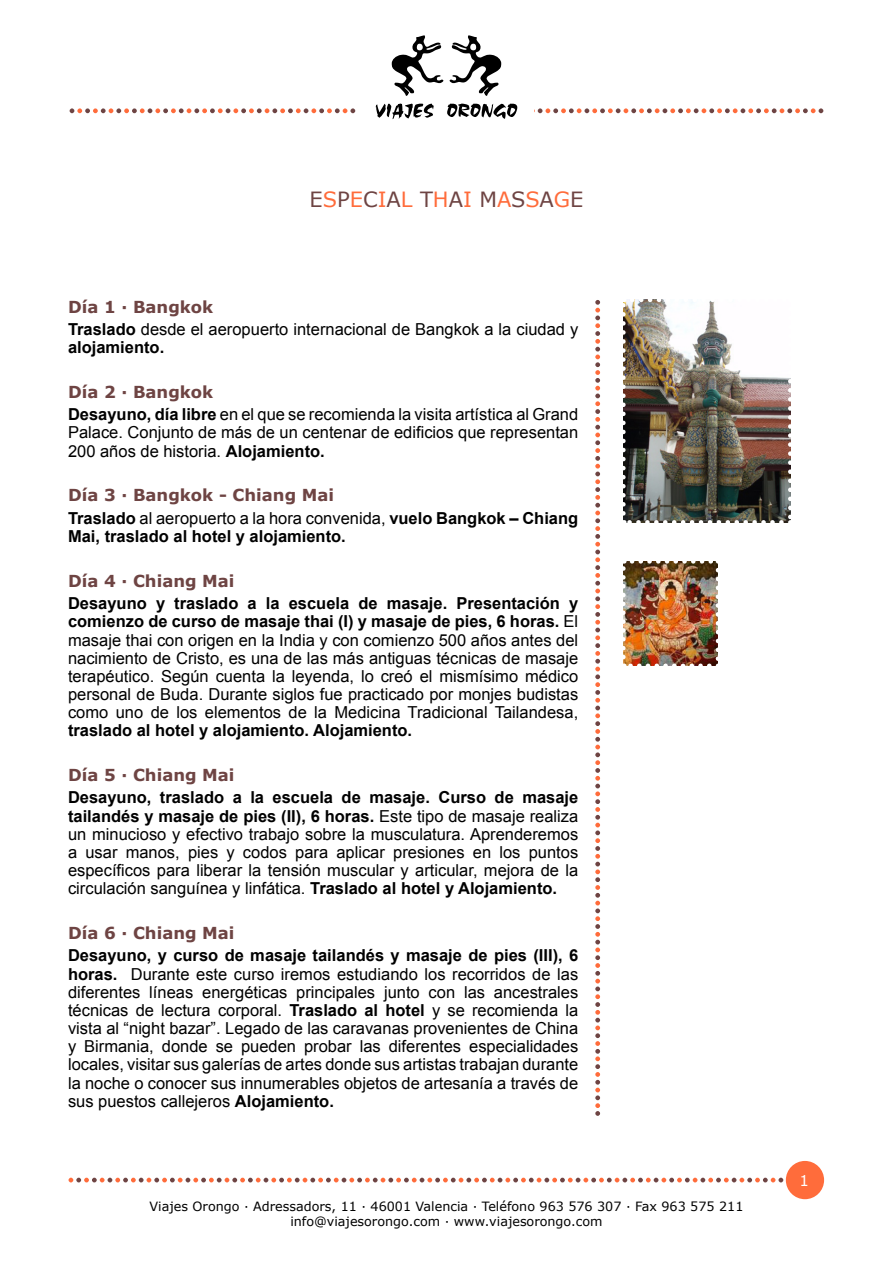
<style>
.page{position:relative;width:893px;height:1263px;background:#fff}
.page>*{position:absolute;margin:0;border:0;box-sizing:border-box;transform-origin:0 0}
.t1{font:21px "Verdana";color:#6e4443}
.t2{font:16.5px/18.1px "Arial";color:#000;text-align:justify}
.t3{font:700 16.5px/18.1px "Arial";color:#000}
.t4{font:700 16.5px "Verdana";color:#6e4443}
.t5{font:12.75px/15.3px "Verdana";color:#000}
.s1{color:#ff6c3b}
.s2{font-weight:700}
.s3{font-weight:400}
</style>
<div class="page">
<div style="left:786px;top:1161px;width:38px;height:38px;background:#ff6c3b;border-radius:50%"></div>
<svg style="left:70px;top:104px;width:753px;height:15px"></svg>
<svg style="left:392px;top:35px;width:109px;height:61px"></svg>
<img style="left:623px;top:300px;width:165px;height:222px">
<svg style="left:632px;top:299px;width:156px;height:3px"></svg>
<svg style="left:788px;top:378px;width:3px;height:145px"></svg>
<svg style="left:623px;top:520px;width:158px;height:3px"></svg>
<svg style="left:623px;top:300px;width:3px;height:213px"></svg>
<img style="left:623px;top:561px;width:95px;height:105px">
<svg style="left:632px;top:561px;width:86px;height:3px"></svg>
<svg style="left:716px;top:570px;width:2px;height:96px"></svg>
<svg style="left:623px;top:663px;width:86px;height:3px"></svg>
<svg style="left:623px;top:561px;width:3px;height:96px"></svg>
<svg style="left:595px;top:300px;width:5px;height:816px"></svg>
<svg style="left:69px;top:1174px;width:718px;height:11px"></svg>
<p class="t1" style="left:309px;top:186px;width:275px">E<span class="s1">S</span>P<span class="s1">E</span>C<span class="s1">I</span>A<span class="s1">L</span> T<span class="s1">H</span>A<span class="s1">I</span> M<span class="s1">A</span>S<span class="s1">S</span>A<span class="s1">G</span>E</p>
<p class="t4" style="left:68px;top:296px;width:147px">Día 1 · Bangkok</p>
<p class="t2" style="left:68px;top:320px;width:512px"><span class="s2">Traslado</span> desde el aeropuerto internacional de Bangkok a la ciudad y <span class="s2">alojamiento.</span></p>
<p class="t4" style="left:68px;top:381px;width:147px">Día 2 · Bangkok</p>
<p class="t2" style="left:68px;top:405px;width:512px"><span class="s2">Desayuno, día libre</span> en el que se recomienda la visita artística al Grand Palace. Conjunto de más de un centenar de edificios que representan 200 años de historia. <span class="s2">Alojamiento.</span></p>
<p class="t4" style="left:68px;top:485px;width:268px">Día 3 · Bangkok - Chiang Mai</p>
<p class="t3" style="left:68px;top:509px;width:512px">Traslado <span class="s3">al aeropuerto a la hora convenida,</span> vuelo Bangkok – Chiang<br>Mai, traslado al hotel y alojamiento.</p>
<p class="t4" style="left:68px;top:570px;width:168px">Día 4 · Chiang Mai</p>
<p class="t2" style="left:68px;top:594px;width:512px"><span class="s2">Desayuno y traslado a la escuela de masaje. Presentación y comienzo de curso de masaje thai (I) y masaje de pies, 6 horas.</span> El masaje thai con origen en la India y con comienzo 500 años antes del nacimiento de Cristo, es una de las más antiguas técnicas de masaje terapéutico. Según cuenta la leyenda, lo creó el mismísimo médico personal de Buda. Durante siglos fue practicado por monjes budistas como uno de los elementos de la Medicina Tradicional Tailandesa,</p>
<p class="t3" style="left:68px;top:721px;width:346px">traslado al hotel y alojamiento. Alojamiento.</p>
<p class="t4" style="left:68px;top:764px;width:168px">Día 5 · Chiang Mai</p>
<p class="t2" style="left:68px;top:789px;width:512px"><span class="s2">Desayuno, traslado a la escuela de masaje. Curso de masaje tailandés y masaje de pies (II), 6 horas.</span> Este tipo de masaje realiza un minucioso y efectivo trabajo sobre la musculatura. Aprenderemos a usar manos, pies y codos para aplicar presiones en los puntos específicos para liberar la tensión muscular y articular, mejora de la circulación sanguínea y linfática. <span class="s2">Traslado al hotel y Alojamiento.</span></p>
<p class="t4" style="left:68px;top:922px;width:168px">Día 6 · Chiang Mai</p>
<p class="t2" style="left:68px;top:946px;width:512px"><span class="s2">Desayuno, y curso de masaje tailandés y masaje de pies (III), 6 horas.</span> Durante este curso iremos estudiando los recorridos de las diferentes líneas energéticas principales junto con las ancestrales técnicas de lectura corporal. <span class="s2">Traslado al hotel</span> y se recomienda la vista al “night bazar”. Legado de las caravanas provenientes de China y Birmania, donde se pueden probar las diferentes especialidades locales, visitar sus galerías de artes donde sus artistas trabajan durante la noche o conocer sus innumerables objetos de artesanía a través de sus puestos callejeros <span class="s2">Alojamiento.</span></p>
<p class="t5" style="left:290px;top:1198px;width:445px;text-indent:-141px">Viajes Orongo · Adressadors, 11 · 46001 Valencia · Teléfono 963 576 307 · Fax 963 575 211 info@viajesorongo.com · www.viajesorongo.com</p>
</div>
